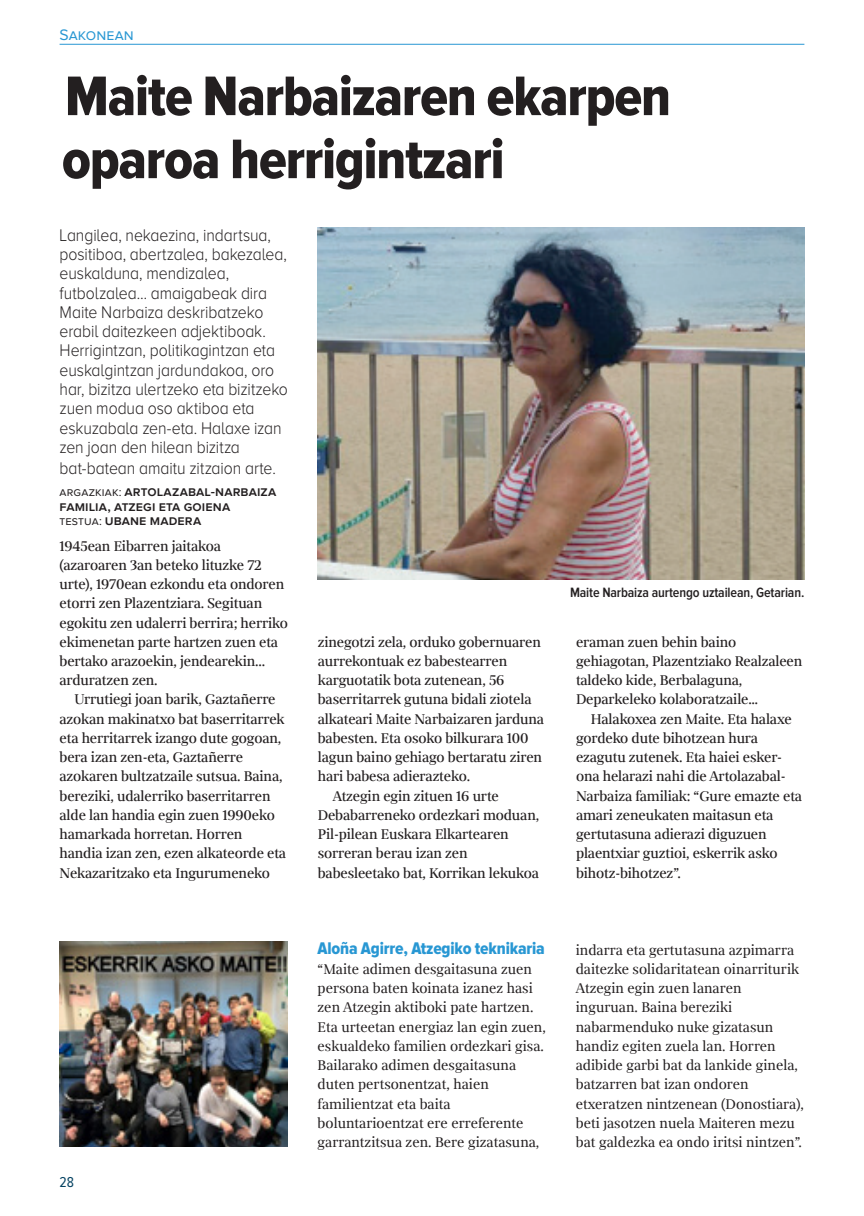
<style>
.page{position:relative;width:864px;height:1216px;background:#fff}
.page>*{position:absolute;margin:0;border:0;box-sizing:border-box;transform-origin:0 0}
.Titulua-35{font:57.75px/63px "Proxima Nova Cond Extrabld";letter-spacing:-.02em;color:#231f20}
.Sarrerak{font:300 17.5px/19.2px "Proxima Nova A";letter-spacing:-.005em;color:#231f20;scale:.9 1}
.Medaila-Izena{font:17.5px "Proxima Nova Cond Extrabld";letter-spacing:-.01em;color:#2897d3}
.Testua-Koxka{font:15.75px/19.2px "Milio";letter-spacing:-.01em;color:#231f20}
.Testua-Hasi{font:300 15.75px/19.2px "Milio";color:#231f20}
.Testua-Hasi-2{font:15.75px/19.2px "Milio";letter-spacing:-.01em;color:#231f20}
.Saila{font:15.75px "Proxima Nova S";letter-spacing:.005em;color:#2897d3}
.t1{font:14.88px "Proxima Nova Cond";color:#064362}
.Argazkia-Testua{font:600 14px/14.7px "Proxima Nova S";letter-spacing:.01em;color:#231f20}
.ArgazkiOina{font:600 14px "Proxima Nova Cond";letter-spacing:-.01em;color:#231f20}
.s1{font-weight:400;font-size:12.25px}
</style>
<div class="page">
<hr style="left:60px;top:44px;width:744px;height:1px;background:#2897d3">
<img style="left:317px;top:227px;width:486px;height:352px">
<img style="left:59px;top:941px;width:229px;height:205px">
<p class="Saila" style="left:60px;top:26px;width:76px">Sakonean</p>
<p class="Titulua-35" style="left:62px;top:66px;width:610px">Maite Narbaizaren ekarpen oparoa herrigintzari</p>
<p class="Sarrerak" style="left:60px;top:225px;width:255px">Langilea, nekaezina, indartsua, positiboa, abertzalea, bakezalea, euskalduna, mendizalea, futbolzalea… amaigabeak dira<br>Maite Narbaiza deskribatzeko erabil daitezkeen adjektiboak.<br>Herrigintzan, politikagintzan eta euskalgintzan jardundakoa, oro har, bizitza ulertzeko eta bizitzeko zuen modua oso aktiboa eta eskuzabala zen-eta. Halaxe izan zen joan den hilean bizitza</p>
<p class="Sarrerak" style="left:60px;top:458px;width:242px">bat-batean amaitu zitzaion arte.</p>
<p class="Argazkia-Testua" style="left:60px;top:483px;width:218px"><span class="s1">argazkiak:</span> artolazabal-narbaiza familia, atzegi eta goiena<br><span class="s1">testua:</span> ubane madera</p>
<p class="Testua-Hasi-2" style="left:60px;top:536px;width:230px">1945ean Eibarren jaitakoa (azaroaren 3an beteko lituzke 72 urte), 1970ean ezkondu eta ondoren etorri zen Plazentziara. Segituan egokitu zen udalerri berrira; herriko ekimenetan parte hartzen zuen eta bertako arazoekin, jendearekin... arduratzen zen.</p>
<p class="Testua-Koxka" style="left:60px;top:690px;width:228px;text-indent:15px">Urrutiegi joan barik, Gaztañerre azokan makinatxo bat baserritarrek eta herritarrek izango dute gogoan, bera izan zen-eta, Gaztañerre azokaren bultzatzaile sutsua. Baina, bereziki, udalerriko baserritarren alde lan handia egin zuen 1990eko hamarkada horretan. Horren handia izan zen, ezen alkateorde eta Nekazaritzako eta Ingurumeneko</p>
<p class="t1" style="left:60px;top:1173px;width:16px">28</p>
<p class="Testua-Koxka" style="left:317px;top:632px;width:228px">zinegotzi zela, orduko gobernuaren aurrekontuak ez babestearren karguotatik bota zutenean, 56 baserritarrek gutuna bidali ziotela alkateari Maite Narbaizaren jarduna babesten. Eta osoko bilkurara 100 lagun baino gehiago bertaratu ziren hari babesa adierazteko.</p>
<p class="Testua-Koxka" style="left:317px;top:786px;width:223px;text-indent:15px">Atzegin egin zituen 16 urte<br>Debabarreneko ordezkari moduan,<br>Pil-pilean Euskara Elkartearen sorreran berau izan zen babesleetako bat, Korrikan lekukoa</p>
<p class="Medaila-Izena" style="left:317px;top:938px;width:229px">Aloña Agirre, Atzegiko teknikaria</p>
<p class="Testua-Hasi" style="left:317px;top:959px;width:230px">“Maite adimen desgaitasuna zuen persona baten koinata izanez hasi zen Atzegin aktiboki pate hartzen.<br>Eta urteetan energiaz lan egin zuen, eskualdeko familien ordezkari gisa.<br>Bailarako adimen desgaitasuna duten pertsonentzat, haien familientzat eta baita boluntarioentzat ere erreferente garrantzitsua zen. Bere gizatasuna,</p>
<p class="ArgazkiOina" style="left:569px;top:584px;width:236px">Maite Narbaiza aurtengo uztailean, Getarian.</p>
<p class="Testua-Koxka" style="left:575px;top:632px;width:228px">eraman zuen behin baino gehiagotan, Plazentziako Realzaleen taldeko kide, Berbalaguna,<br>Deparkeleko kolaboratzaile…</p>
<p class="Testua-Koxka" style="left:575px;top:709px;width:227px;text-indent:15px">Halakoxea zen Maite. Eta halaxe gordeko dute bihotzean hura ezagutu zutenek. Eta haiei esker&shy;ona helarazi nahi die Artolazabal-<br>Narbaiza familiak: “Gure emazte eta amari zeneukaten maitasun eta gertutasuna adierazi diguzuen plaentxiar guztioi, eskerrik asko bihotz-bihotzez”.</p>
<p class="Testua-Hasi" style="left:575px;top:940px;width:229px">indarra eta gertutasuna azpimarra daitezke solidaritatean oinarriturik Atzegin egin zuen lanaren inguruan. Baina bereziki nabarmenduko nuke gizatasun handiz egiten zuela lan. Horren adibide garbi bat da lankide ginela, batzarren bat izan ondoren etxeratzen nintzenean (Donostiara), beti jasotzen nuela Maiteren mezu bat galdezka ea ondo iritsi nintzen”.</p>
</div>
